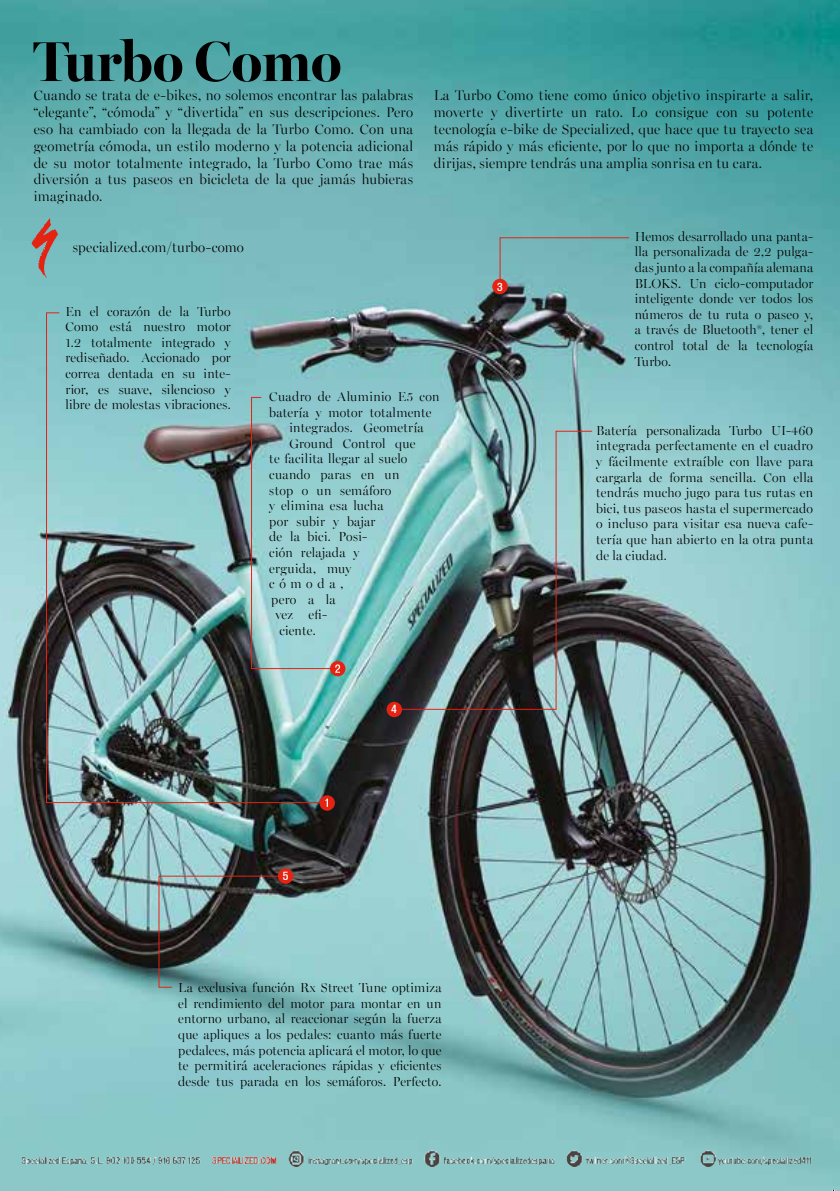
<style>
.page{position:relative;width:840px;height:1191px;background:#fff}
.page>*{position:absolute;margin:0;border:0;box-sizing:border-box;transform-origin:0 0}
.t1{font:700 56.6px "Miller Banner";color:#000}
.t2{font:300 14px/16.8px "Miller Banner";letter-spacing:.02em;color:#000;text-align:justify}
.t3{font:300 13px/15.6px "Miller Banner";letter-spacing:.02em;color:#000;text-align:justify}
.t4{font:500 condensed 10.8px "Vonnes";color:#fff}
</style>
<div class="page">
<img style="left:0;top:0;width:839px;height:1191px">
<img style="left:158px;top:875px;width:130px;height:113px">
<svg style="left:499px;top:237px;width:130px;height:50px;background:#78b1b5"></svg>
<img style="left:398px;top:430px;width:194px;height:280px">
<svg style="left:32px;top:218px;width:26px;height:60px;background:#9a8c88"></svg>
<img style="left:17px;top:1145px;width:802px;height:26px">
<img style="left:46px;top:312px;width:281px;height:491px">
<div style="left:319px;top:795px;width:16px;height:15px;background:#e42313;border-radius:50%"></div>
<svg style="left:325px;top:798px;width:3px;height:9px"></svg>
<div style="left:330px;top:661px;width:15px;height:15px;background:#e42313;border-radius:50%"></div>
<svg style="left:250px;top:397px;width:90px;height:275px;background:#96c9cb"></svg>
<div style="left:492px;top:279px;width:15px;height:15px;background:#e42313;border-radius:50%"></div>
<div style="left:386px;top:702px;width:16px;height:15px;background:#e42313;border-radius:50%"></div>
<div style="left:278px;top:868px;width:15px;height:16px;background:#e42313;border-radius:50%"></div>
<svg style="left:831px;top:1189px;width:9px;height:2px"></svg>
<h1 class="t1" style="left:34px;top:27px;width:309px">Turbo Como</h1>
<p class="t2" style="left:34px;top:87px;width:381px">Cuando se trata de e-bikes, no solemos encontrar las palabras “elegante”, “cómoda” y “divertida” en sus descripciones. Pero eso ha cambiado con la llegada de la Turbo Como. Con una geometría cómoda, un estilo moderno y la potencia adicional de su motor totalmente integrado, la Turbo Como trae más diversión a tus paseos en bicicleta de la que jamás hubieras imaginado.</p>
<p class="t2" style="left:433px;top:87px;width:381px">La Turbo Como tiene como único objetivo inspirarte a salir, moverte y divertirte un rato. Lo consigue con su potente tecnología e-bike de Specialized, que hace que tu trayecto sea más rápido y más eficiente, por lo que no importa a dónde te dirijas, siempre tendrás una amplia sonrisa en tu cara.</p>
<p class="t2" style="left:73px;top:239px;width:172px">specialized.com/turbo-como</p>
<p class="t3" style="left:65px;top:303px;width:166px">En el corazón de la Turbo Como está nuestro motor 1.2 totalmente integrado y rediseñado. Accionado por correa dentada en su inte&shy;rior, es suave, silencioso y libre de molestas vibraciones.</p>
<p class="t3" style="left:269px;top:388px;width:172px">Cuadro de Aluminio E5 con</p>
<p class="t3" style="left:269px;top:404px;width:163px">batería y motor totalmente</p>
<p class="t3" style="left:289px;top:420px;width:136px">integrados. Geometría</p>
<p class="t3" style="left:289px;top:435px;width:127px">Ground Control que</p>
<p class="t3" style="left:269px;top:451px;width:139px">te facilita llegar al suelo</p>
<p class="t3" style="left:269px;top:466px;width:132px">cuando paras en un</p>
<p class="t3" style="left:269px;top:482px;width:124px">stop o un semáforo</p>
<p class="t3" style="left:269px;top:498px;width:115px">y elimina esa lucha</p>
<p class="t3" style="left:269px;top:513px;width:107px">por subir y bajar</p>
<p class="t3" style="left:269px;top:529px;width:99px">de la bici. Posi-</p>
<p class="t3" style="left:269px;top:544px;width:92px">ción relajada y</p>
<p class="t3" style="left:269px;top:560px;width:84px">erguida, muy</p>
<p class="t3" style="left:269px;top:576px;width:76px">cómoda,</p>
<p class="t3" style="left:271px;top:591px;width:66px">pero a la</p>
<p class="t3" style="left:275px;top:607px;width:53px">vez efi-</p>
<p class="t3" style="left:279px;top:622px;width:38px">ciente.</p>
<p class="t4" style="left:391px;top:703px;width:7px">4</p>
<p class="t4" style="left:497px;top:280px;width:7px">3</p>
<p class="t4" style="left:283px;top:870px;width:7px">5</p>
<p class="t3" style="left:178px;top:979px;width:264px">La exclusiva función Rx Street Tune optimiza el rendimiento del motor para montar en un entorno urbano, al reaccionar según la fuerza que apliques a los pedales: cuanto más fuerte pedalees, más potencia aplicará el motor, lo que te permitirá aceleraciones rápidas y eficientes desde tus parada en los semáforos. Perfecto.</p>
<p class="t3" style="left:634px;top:228px;width:180px">Hemos desarrollado una panta&shy;lla personalizada de 2,2 pulga&shy;das junto a la compañía alemana BLOKS. Un ciclo-computador inteligente donde ver todos los números de tu ruta o paseo y, a través de Bluetooth®, tener el control total de la tecnología Turbo.</p>
<p class="t3" style="left:596px;top:422px;width:218px">Batería personalizada Turbo UI-460 integrada perfectamente en el cuadro y fácilmente extraíble con llave para cargarla de forma sencilla. Con ella tendrás mucho jugo para tus rutas en bici, tus paseos hasta el supermercado o incluso para visitar esa nueva cafe&shy;tería que han abierto en la otra punta de la ciudad.</p>
</div>
